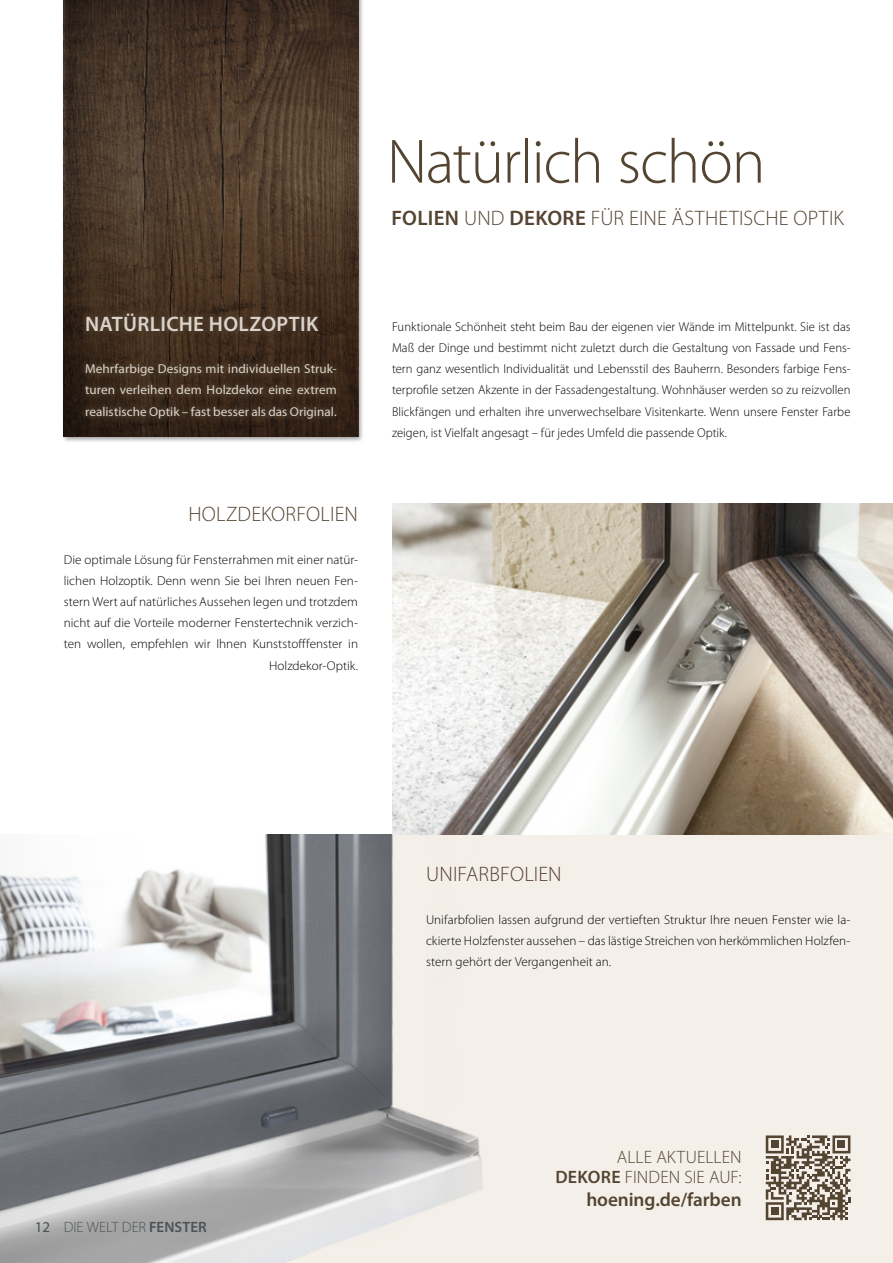
<style>
.page{position:relative;width:893px;height:1263px;background:#fff}
.page>*{position:absolute;margin:0;border:0;box-sizing:border-box;transform-origin:0 0}
.t1{font:300 63px "Myriad Pro";letter-spacing:-.02em;color:#544432}
.t2{font:300 21px "Myriad Pro";letter-spacing:.005em;color:#544432}
.t3{font:600 21px "Myriad Pro";letter-spacing:.015em;color:#dbd3cb}
.t4{font:300 21px "Myriad Pro";letter-spacing:.005em;color:#573e32}
.t5{font:600 19.2px "Myriad Pro";letter-spacing:-.005em;color:#544432}
.t6{font:300 18px/20.5px "Myriad Pro";letter-spacing:.005em;color:#544432;text-align:right}
.t7{font:300 15px "Myriad Pro";letter-spacing:-.005em;color:#4c5256}
.t8{font:300 12.9px/21.1px "Myriad Pro";color:#000;text-align:justify}
.t9{font:12.9px/21.1px "Myriad Pro";letter-spacing:.005em;color:#dbd3cb;text-align:justify}
.s1{font-weight:600}
.s2{font-weight:400}
</style>
<div class="page">
<div style="left:0;top:835px;width:893px;height:428px;background:#f4f0e9"></div>
<svg style="left:766px;top:1135px;width:84px;height:85px"></svg>
<div style="left:771px;top:1207px;width:8px;height:8px;background:#544432"></div>
<img style="left:0;top:835px;width:483px;height:428px">
<img style="left:392px;top:503px;width:501px;height:332px">
<div style="left:61px;top:0;width:304px;height:443px;background:#000;opacity:.5"></div>
<svg style="left:64px;top:0;width:294px;height:437px;background:#483627"></svg>
<svg style="left:78px;top:306px;width:265px;height:120px;background:#3e2c1e"></svg>
<h1 class="t1" style="left:387px;top:124px;width:380px">Natürlich schön</h1>
<h2 class="t2" style="left:391px;top:205px;width:454px"><span class="s1">FOLIEN</span> UND <span class="s1">DEKORE</span> FÜR EINE ÄSTHETISCHE OPTIK</h2>
<h2 class="t3" style="left:85px;top:310px;width:235px">NATÜRLICHE HOLZOPTIK</h2>
<p class="t9" style="left:85px;top:358px;width:253px">Mehrfarbige Designs mit individuellen Struk&shy;turen verleihen dem Holzdekor eine extrem realistische Optik – fast besser als das Original.</p>
<h2 class="t2" style="left:188px;top:502px;width:171px">HOLZDEKORFOLIEN</h2>
<p class="t8" style="left:64px;top:549px;width:296px;text-align:right">Die optimale Lösung für Fensterrahmen mit einer natür&shy;lichen Holzoptik. Denn wenn Sie bei Ihren neuen Fen&shy;stern Wert auf natürliches Aussehen legen und trotzdem nicht auf die Vorteile moderner Fenstertechnik verzich&shy;ten wollen, empfehlen wir Ihnen Kunststofffenster in Holzdekor-Optik.</p>
<p class="t8" style="left:392px;top:316px;width:460px">Funktionale Schönheit steht beim Bau der eigenen vier Wände im Mittelpunkt. Sie ist das Maß der Dinge und bestimmt nicht zuletzt durch die Gestaltung von Fassade und Fens&shy;tern ganz wesentlich Individualität und Lebensstil des Bauherrn. Besonders farbige Fens&shy;terprofile setzen Akzente in der Fassadengestaltung. Wohnhäuser werden so zu reizvollen Blickfängen und erhalten ihre unverwechselbare Visitenkarte. Wenn unsere Fenster Farbe zeigen, ist Vielfalt angesagt – für jedes Umfeld die passende Optik.</p>
<p class="t7" style="left:35px;top:1218px;width:173px"><span class="s2">12</span> DIE WELT DER <span class="s1">FENSTER</span></p>
<h2 class="t4" style="left:426px;top:862px;width:137px">UNIFARBFOLIEN</h2>
<p class="t8" style="left:426px;top:909px;width:426px">Unifarbfolien lassen aufgrund der vertieften Struktur Ihre neuen Fenster wie la&shy;ckierte Holzfenster aussehen – das lästige Streichen von herkömmlichen Holzfen&shy;stern gehört der Vergangenheit an.</p>
<h3 class="t6" style="left:555px;top:1146px;width:188px">ALLE AKTUELLEN<br><span class="s1">DEKORE</span> FINDEN SIE AUF:</h3>
<h3 class="t5" style="left:586px;top:1188px;width:157px">hoening.de/farben</h3>
</div>
